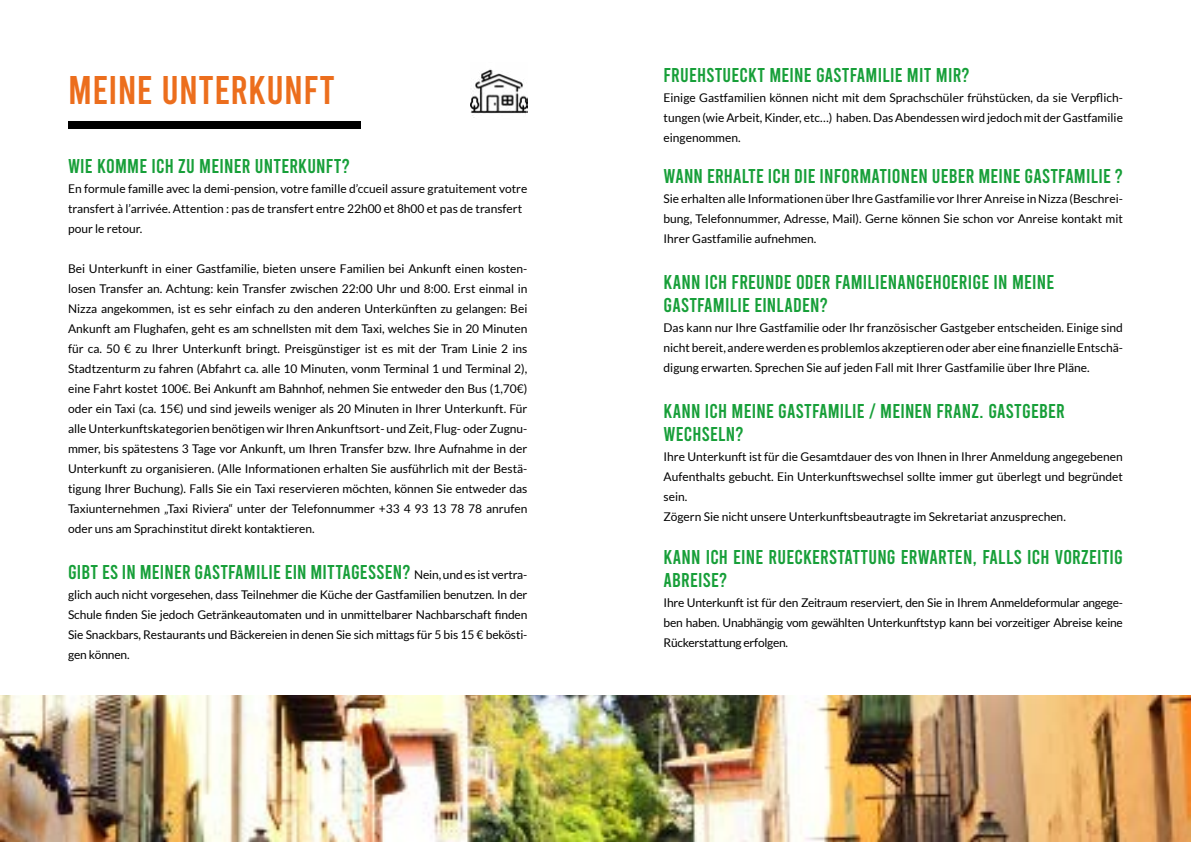
<style>
.page{position:relative;width:1191px;height:842px;background:#fff}
.page>*{position:absolute;margin:0;border:0;box-sizing:border-box;transform-origin:0 0}
.t1{font:40px "Bebas";letter-spacing:.01em;color:#ec6e1d}
.t2{font:20px/23px "Bebas";letter-spacing:.01em;color:#179f39}
.t3{font:12px/20px "Lato";color:#000;text-align:justify}
.s1{font-family:"Lato";font-size:12px;color:#000}
</style>
<div class="page">
<div style="left:68px;top:122px;width:292px;height:7px;background:#000"></div>
<img style="left:471px;top:69px;width:56px;height:49px">
<img style="left:0;top:696px;width:1191px;height:146px">
<h1 class="t1" style="left:68px;top:70px;width:268px">MEINE UNTERKUNFT</h1>
<h2 class="t2" style="left:68px;top:154px;width:283px">WIE KOMME ICH ZU MEINER UNTERKUNFT?</h2>
<p class="t3" style="left:68px;top:178px;width:461px;text-align:left">En formule famille avec la demi-pension, votre famille d’ccueil assure gratuitement votre transfert à l’arrivée. Attention : pas de transfert entre 22h00 et 8h00 et pas de transfert pour le retour.</p>
<p class="t3" style="left:68px;top:258px;width:461px">Bei Unterkunft in einer Gastfamilie, bieten unsere Familien bei Ankunft einen kosten&shy;losen Transfer an. Achtung: kein Transfer zwischen 22:00 Uhr und 8:00. Erst einmal in Nizza angekommen, ist es sehr einfach zu den anderen Unterkünften zu gelangen: Bei Ankunft am Flughafen, geht es am schnellsten mit dem Taxi, welches Sie in 20 Minuten für ca. 50 € zu Ihrer Unterkunft bringt. Preisgünstiger ist es mit der Tram Linie 2 ins Stadtzenturm zu fahren (Abfahrt ca. alle 10 Minuten, vonm Terminal 1 und Terminal 2), eine Fahrt kostet 100€. Bei Ankunft am Bahnhof, nehmen Sie entweder den Bus (1,70€) oder ein Taxi (ca. 15€) und sind jeweils weniger als 20 Minuten in Ihrer Unterkunft. Für alle Unterkunftskategorien benötigen wir Ihren Ankunftsort- und Zeit, Flug- oder Zugnu&shy;mmer, bis spätestens 3 Tage vor Ankunft, um Ihren Transfer bzw. Ihre Aufnahme in der Unterkunft zu organisieren. (Alle Informationen erhalten Sie ausführlich mit der Bestä&shy;tigung Ihrer Buchung). Falls Sie ein Taxi reservieren möchten, können Sie entweder das Taxiunternehmen „Taxi Riviera“ unter der Telefonnummer +33 4 93 13 78 78 anrufen oder uns am Sprachinstitut direkt kontaktieren.</p>
<h2 class="t2" style="left:68px;top:560px;width:461px">GI BT ES IN MEINER GASTFAMI LIE EIN MITTAGESSEN? <span class="s1">Nein, und es ist vertra-</span></h2>
<p class="t3" style="left:68px;top:584px;width:461px">glich auch nicht vorgesehen, dass Teilnehmer die Küche der Gastfamilien benutzen. In der Schule finden Sie jedoch Getränkeautomaten und in unmittelbarer Nachbarschaft finden Sie Snackbars, Restaurants und Bäckereien in denen Sie sich mittags für 5 bis 15 € bekösti&shy;gen können.</p>
<h2 class="t2" style="left:663px;top:64px;width:307px">FRUEHSTUECKT MEINE GASTFAMI LIE MIT MI R?</h2>
<p class="t3" style="left:663px;top:88px;width:461px">Einige Gastfamilien können nicht mit dem Sprachschüler frühstücken, da sie Verpflich&shy;tungen (wie Arbeit, Kinder, etc…) haben. Das Abendessen wird jedoch mit der Gastfamilie eingenommen.</p>
<h2 class="t2" style="left:663px;top:165px;width:461px">WANN ERHALTE ICH DIE INFORMATIONEN UEBER MEINE GASTFAMILIE ?</h2>
<p class="t3" style="left:663px;top:189px;width:461px">Sie erhalten alle Informationen über Ihre Gastfamilie vor Ihrer Anreise in Nizza (Beschrei&shy;bung, Telefonnummer, Adresse, Mail). Gerne können Sie schon vor Anreise kontakt mit Ihrer Gastfamilie aufnehmen.</p>
<h2 class="t2" style="left:663px;top:271px;width:392px">KANN ICH FREUNDE ODER FAMILIENANGEHOERIGE IN MEINE<br>GASTFAMI LIE EINLADEN?</h2>
<p class="t3" style="left:663px;top:318px;width:461px">Das kann nur Ihre Gastfamilie oder Ihr französischer Gastgeber entscheiden. Einige sind nicht bereit, andere werden es problemlos akzeptieren oder aber eine finanzielle Entschä&shy;digung erwarten. Sprechen Sie auf jeden Fall mit Ihrer Gastfamilie über Ihre Pläne.</p>
<h2 class="t2" style="left:663px;top:400px;width:403px">KANN ICH MEINE GASTFAMILIE / MEINEN FRANZ. GASTGEBER<br>WECHSELN?</h2>
<p class="t3" style="left:663px;top:447px;width:461px;text-align:left">Ihre Unterkunft ist für die Gesamtdauer des von Ihnen in Ihrer Anmeldung angegebenen Aufenthalts gebucht. Ein Unterkunftswechsel sollte immer gut überlegt und begründet sein.<br>Zögern Sie nicht unsere Unterkunftsbeautragte im Sekretariat anzusprechen.</p>
<h2 class="t2" style="left:663px;top:546px;width:461px">KANN ICH EINE RUECKERSTATTUNG ERWARTEN, FALLS ICH VORZEITIG<br>ABREISE?</h2>
<p class="t3" style="left:663px;top:593px;width:461px">Ihre Unterkunft ist für den Zeitraum reserviert, den Sie in Ihrem Anmeldeformular angege&shy;ben haben. Unabhängig vom gewählten Unterkunftstyp kann bei vorzeitiger Abreise keine Rückerstattung erfolgen.</p>
</div>
